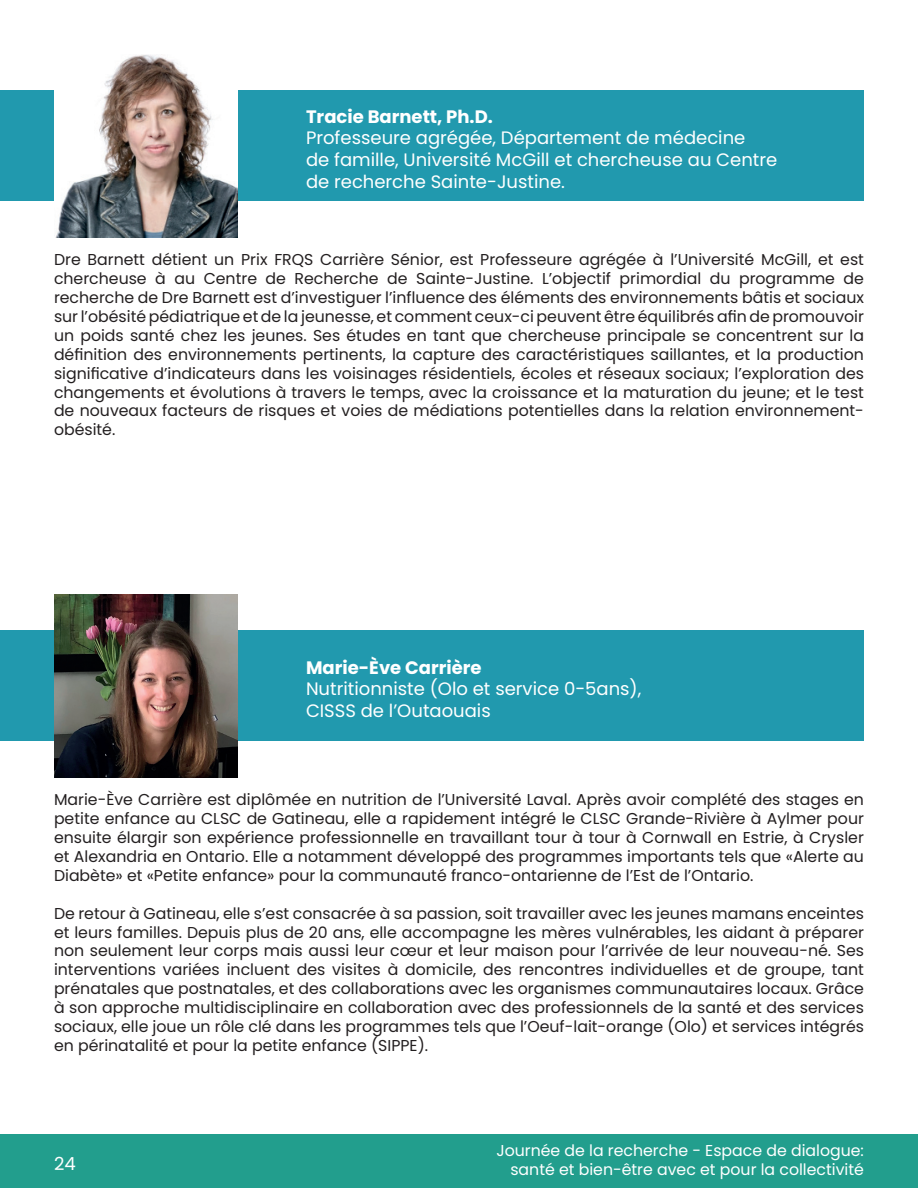
<style>
.page{position:relative;width:918px;height:1188px;background:#fff}
.page>*{position:absolute;margin:0;border:0;box-sizing:border-box;transform-origin:0 0}
.t1{font:18px/21.6px "Poppins";color:#fff}
.t2{font:700 18px "Poppins";color:#fff}
.t3{font:15.75px/18.9px "Poppins";color:#231f20;text-align:justify}
.t4{font:15.75px/18.9px "Poppins";color:#fff;text-align:right}
</style>
<div class="page">
<div style="left:0;top:90px;width:864px;height:111px;background:#2199ae"></div>
<img style="left:54px;top:54px;width:184px;height:184px">
<div style="left:0;top:630px;width:864px;height:111px;background:#2199ae"></div>
<img style="left:54px;top:594px;width:184px;height:184px">
<div style="left:0;top:1134px;width:918px;height:54px;background:#229e8d"></div>
<p class="t2" style="left:306px;top:106px;width:188px">Tracie Barnett, Ph.D.</p>
<p class="t1" style="left:306px;top:127px;width:473px">Professeure agrégée, Département de médecine<br>de famille, Université McGill et chercheuse au Centre de recherche Sainte-Justine.</p>
<p class="t3" style="left:54px;top:250px;width:812px">Dre Barnett détient un Prix FRQS Carrière Sénior, est Professeure agrégée à l’Université McGill, et est chercheuse à au Centre de Recherche de Sainte-Justine. L’objectif primordial du programme de recherche de Dre Barnett est d’investiguer l’influence des éléments des environnements bâtis et sociaux sur l’obésité pédiatrique et de la jeunesse, et comment ceux-ci peuvent être équilibrés afin de promouvoir un poids santé chez les jeunes. Ses études en tant que chercheuse principale se concentrent sur la définition des environnements pertinents, la capture des caractéristiques saillantes, et la production significative d’indicateurs dans les voisinages résidentiels, écoles et réseaux sociaux; l’exploration des changements et évolutions à travers le temps, avec la croissance et la maturation du jeune; et le test de nouveaux facteurs de risques et voies de médiations potentielles dans la relation environnement&shy;obésité.</p>
<p class="t2" style="left:306px;top:657px;width:177px">Marie-Ève Carrière</p>
<p class="t1" style="left:306px;top:678px;width:337px">Nutritionniste (Olo et service 0-5ans),<br>CISSS de l’Outaouais</p>
<p class="t3" style="left:54px;top:790px;width:812px">Marie-Ève Carrière est diplômée en nutrition de l’Université Laval. Après avoir complété des stages en petite enfance au CLSC de Gatineau, elle a rapidement intégré le CLSC Grande-Rivière à Aylmer pour ensuite élargir son expérience professionnelle en travaillant tour à tour à Cornwall en Estrie, à Crysler et Alexandria en Ontario. Elle a notamment développé des programmes importants tels que «Alerte au Diabète» et «Petite enfance» pour la communauté franco-ontarienne de l’Est de l’Ontario.</p>
<p class="t3" style="left:54px;top:904px;width:812px">De retour à Gatineau, elle s’est consacrée à sa passion, soit travailler avec les jeunes mamans enceintes et leurs familles. Depuis plus de 20 ans, elle accompagne les mères vulnérables, les aidant à préparer non seulement leur corps mais aussi leur cœur et leur maison pour l’arrivée de leur nouveau-né. Ses interventions variées incluent des visites à domicile, des rencontres individuelles et de groupe, tant prénatales que postnatales, et des collaborations avec les organismes communautaires locaux. Grâce à son approche multidisciplinaire en collaboration avec des professionnels de la santé et des services sociaux, elle joue un rôle clé dans les programmes tels que l’Oeuf-lait-orange (Olo) et services intégrés en périnatalité et pour la petite enfance (SIPPE).</p>
<p class="t1" style="left:54px;top:1153px;width:23px">24</p>
<p class="t4" style="left:496px;top:1141px;width:369px">Journée de la recherche - Espace de dialogue: santé et bien-être avec et pour la collectivité</p>
</div>
